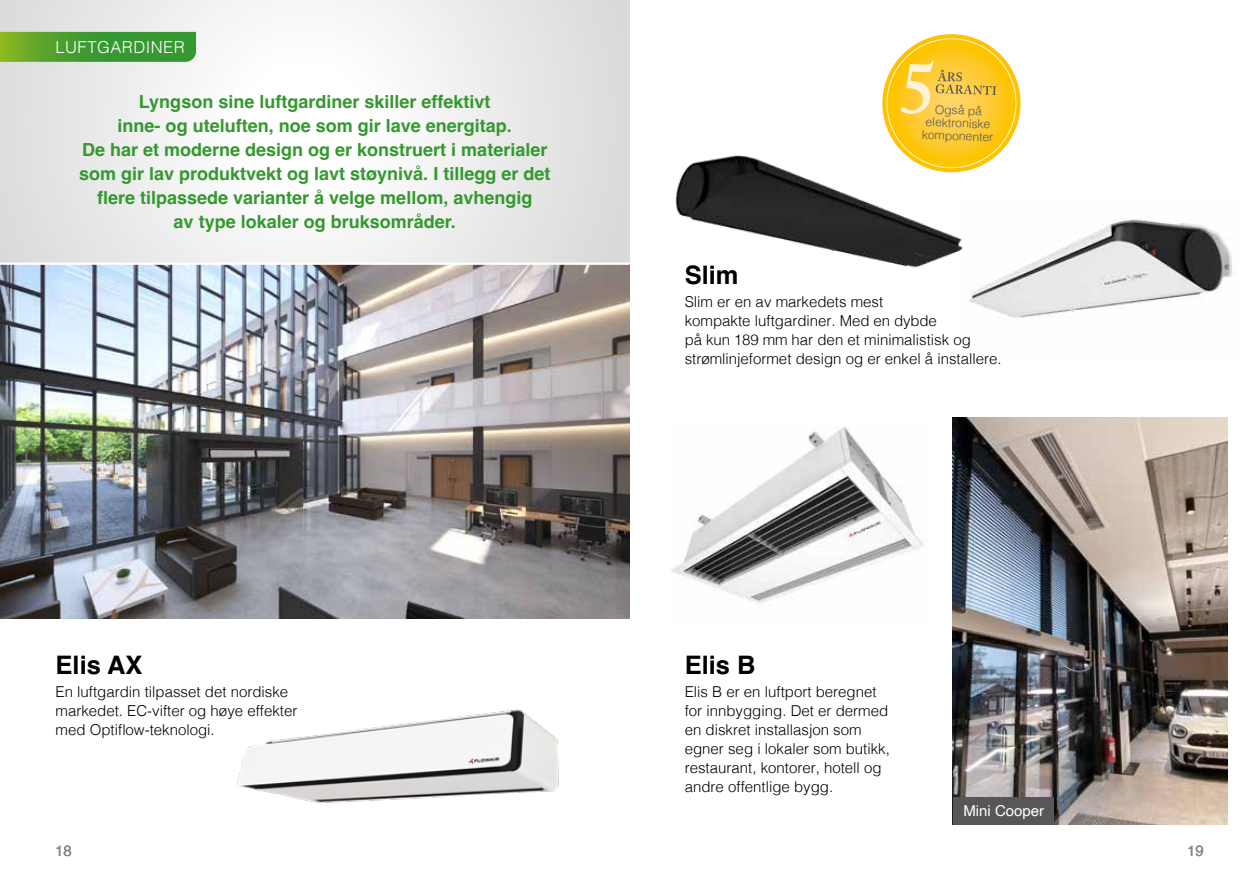
<style>
.page{position:relative;width:1259px;height:893px;background:#fff}
.page>*{position:absolute;margin:0;border:0;box-sizing:border-box;transform-origin:0 0}
.t1{font:700 25.5px "Helvetica";color:#000}
.t2{font:700 18px/24px "Helvetica";color:#359830;text-align:center}
.t3{font:300 16.5px "Helvetica";letter-spacing:.03em;color:#fff}
.t4{font:300 15px/18.9px "Helvetica";color:#000}
.t5{font:15px "Helvetica";color:#fff}
.t6{font:15px "Helvetica";color:#878787}
.t7{font:300 12.15px/12.9px "Helvetica";color:#575756;text-align:center}
</style>
<div class="page">
<img style="left:0;top:265px;width:629px;height:354px">
<svg style="left:0;top:0;width:629px;height:263px"></svg>
<svg style="left:0;top:32px;width:196px;height:30px;background:#499f2e"></svg>
<img style="left:237px;top:709px;width:322px;height:94px">
<img style="left:952px;top:417px;width:275px;height:408px">
<img style="left:671px;top:427px;width:253px;height:177px">
<img style="left:969px;top:219px;width:263px;height:99px">
<div style="left:952px;top:797px;width:101px;height:28px;background:#575756"></div>
<img style="left:675px;top:155px;width:288px;height:113px">
<svg style="left:881px;top:34px;width:140px;height:140px"></svg>
<p class="t3" style="left:56px;top:33px;width:131px">LUFTGARDINER</p>
<p class="t2" style="left:79px;top:91px;width:473px">Lyngson sine luftgardiner skiller effektivt<br>inne- og uteluften, noe som gir lave energitap.<br>De har et moderne design og er konstruert i materialer som gir lav produktvekt og lavt støynivå. I tillegg er det flere tilpassede varianter å velge mellom, avhengig<br>av type lokaler og bruksområder.</p>
<h1 class="t1" style="left:56px;top:649px;width:88px">Elis AX</h1>
<p class="t4" style="left:56px;top:681px;width:243px">En luftgardin tilpasset det nordiske markedet. EC-vifter og høye effekter med Optiflow-teknologi.</p>
<p class="t6" style="left:55px;top:839px;width:18px">18</p>
<p class="t7" style="left:923px;top:102px;width:73px;rotate:2deg">Også på elektroniske komponenter</p>
<h1 class="t1" style="left:685px;top:259px;width:55px">Slim</h1>
<p class="t4" style="left:685px;top:291px;width:318px">Slim er en av markedets mest<br>kompakte luftgardiner. Med en dybde<br>på kun 189 mm har den et minimalistisk og strømlinjeformet design og er enkel å installere.</p>
<h1 class="t1" style="left:685px;top:649px;width:72px">Elis B</h1>
<p class="t4" style="left:685px;top:681px;width:207px">Elis B er en luftport beregnet for innbygging. Det er dermed en diskret installasjon som egner seg i lokaler som butikk, restaurant, kontorer, hotell og andre offentlige bygg.</p>
<p class="t5" style="left:963px;top:799px;width:82px">Mini Cooper</p>
<p class="t6" style="left:1187px;top:839px;width:18px">19</p>
</div>
